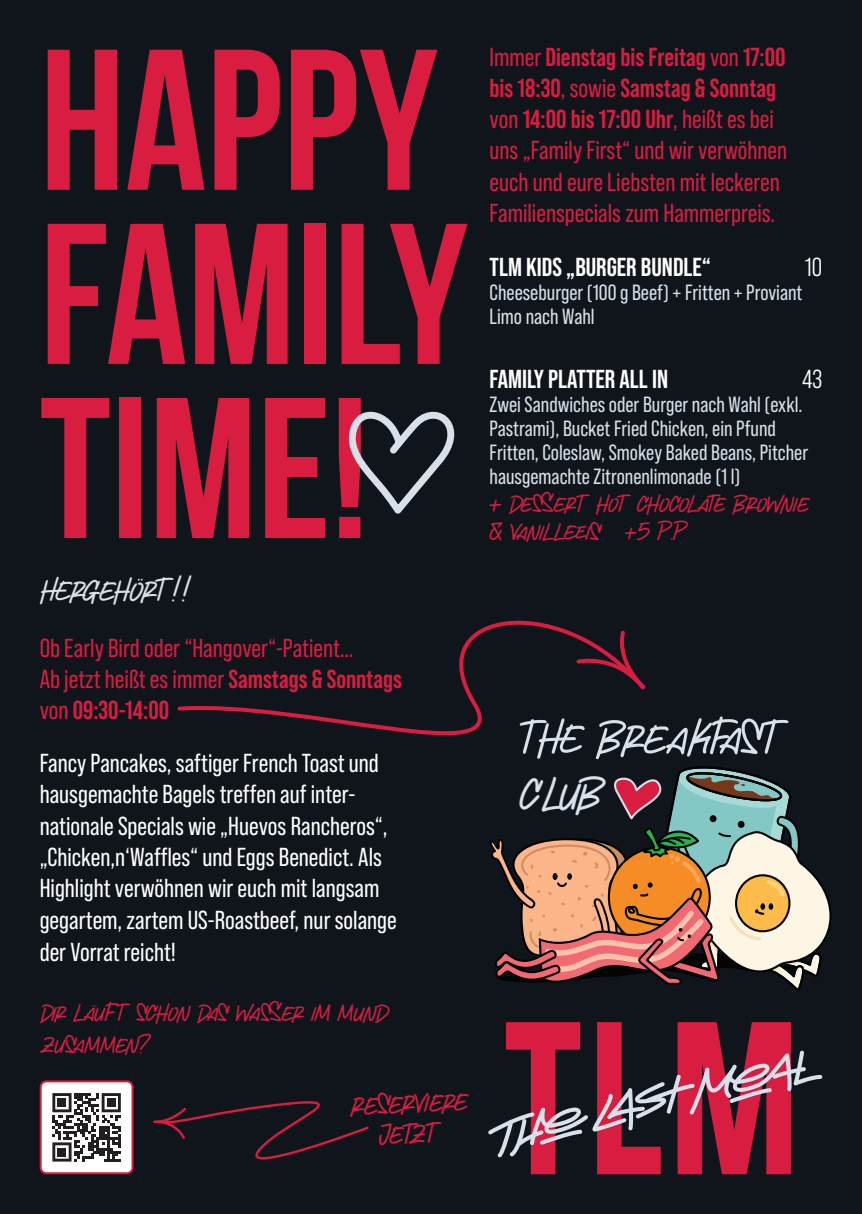
<style>
.page{position:relative;width:862px;height:1214px;background:#fff}
.page>*{position:absolute;margin:0;border:0;box-sizing:border-box;transform-origin:0 0}
.t1{font:700 200px/174px "Bebas Neue";color:#d81d41}
.t2{font:46.8px "The Sidestream";color:#dae0ea}
.t3{font:32px "The Sidestream";letter-spacing:-.01em;color:#dae0ea}
.t4{font:28.2px/30.8px "The Sidestream";color:#d81d41;text-align:center}
.t5{font:26px/31.2px "Bebas Neue Pro";color:#d81d41}
.t6{font:26px/31.4px "Bebas Neue Pro";color:#fff}
.t7{font:700 26px "Bebas Neue Pro";color:#fff}
.t8{font:26px "Bebas Neue Pro Middle";color:#fff}
.t9{font:24px/28px "The Sidestream";letter-spacing:-.025em;color:#d81d41}
.t10{font:22px/24px "Bebas Neue Pro";color:#dae0ea}
.s1{font-weight:700}
</style>
<div class="page">
<div style="left:0;top:0;width:862px;height:1213px;background:#0f151b"></div>
<svg style="left:349px;top:411px;width:106px;height:99px"></svg>
<div style="left:41px;top:1081px;width:91px;height:92px;background:#fff;border-radius:6px"></div>
<svg style="left:52px;top:1093px;width:69px;height:69px"></svg>
<div style="left:58px;top:1098px;width:8px;height:8px;background:#231f20"></div>
<div style="left:107px;top:1098px;width:8px;height:8px;background:#231f20"></div>
<div style="left:58px;top:1147px;width:8px;height:8px;background:#231f20"></div>
<div style="left:40px;top:1080px;width:93px;height:94px;border:2px solid #d81d41;border-radius:6px"></div>
<svg style="left:632px;top:669px;width:14px;height:21px"></svg>
<svg style="left:177px;top:620px;width:455px;height:140px"></svg>
<svg style="left:153px;top:1101px;width:216px;height:59px"></svg>
<svg style="left:488px;top:1022px;width:334px;height:152px"></svg>
<svg style="left:519px;top:718px;width:66px;height:40px"></svg>
<svg style="left:596px;top:716px;width:192px;height:43px"></svg>
<svg style="left:490px;top:766px;width:342px;height:225px"></svg>
<h1 class="t1" style="left:40px;top:31px;width:430px">HAPPY<br>FAMILY<br>TIME!</h1>
<p class="t3" style="left:40px;top:571px;width:154px">HERGEHÖRT!!</p>
<p class="t5" style="left:40px;top:631px;width:364px">Ob Early Bird oder “Hangover“-Patient…<br>Ab jetzt heißt es immer <span class="s1">Samstags &amp; Sonntags </span>von <span class="s1">09:30-14:00</span></p>
<p class="t6" style="left:40px;top:747px;width:359px">Fancy Pancakes, saftiger French Toast und hausgemachte Bagels treffen auf inter&shy;nationale Specials wie „Huevos Rancheros“, „Chicken‚n‘Waffles“ und Eggs Benedict. Als Highlight verwöhnen wir euch mit langsam gegartem, zartem US-Roastbeef, nur solange der Vorrat reicht!</p>
<p class="t9" style="left:40px;top:997px;width:349px;line-height:32px">DIR LÄUFT SCHON DAS WASS ER IM MUND<br>ZUSAMMEN?</p>
<p class="t4" style="left:349px;top:1089px;width:119px;rotate:-2deg">RESERVIERE<br>JETZT</p>
<p class="t5" style="left:489px;top:41px;width:299px">Immer <span class="s1">Dienstag bis Freitag</span> von <span class="s1">17:00 bis 18:30</span>, sowie <span class="s1">Samstag &amp; Sonntag </span>von <span class="s1">14:00 bis 17:00 Uhr</span>, heißt es bei uns „Family First“ und wir verwöhnen euch und eure Liebsten mit leckeren Familienspecials zum Hammerpreis.</p>
<p class="t7" style="left:489px;top:252px;width:223px">TLM KIDS „BURGER BUNDLE“</p>
<p class="t8" style="left:805px;top:252px;width:19px">10</p>
<p class="t10" style="left:489px;top:280px;width:314px">Cheeseburger (100 g Beef) + Fritten + Proviant<br>Limo nach Wahl</p>
<p class="t7" style="left:489px;top:364px;width:180px">FAMILY PLATTER ALL IN</p>
<p class="t8" style="left:802px;top:364px;width:22px">43</p>
<p class="t10" style="left:489px;top:392px;width:320px">Zwei Sandwiches oder Burger nach Wahl (exkl.<br>Pastrami), Bucket Fried Chicken, ein Pfund Fritten, Coleslaw, Smokey Baked Beans, Pitcher hausgemachte Zitronenlimonade (1 l)</p>
<p class="t9" style="left:489px;top:490px;width:321px">+ DESS ERT HOT CHOCOLATE BROWNIE &amp; VANILLEEIS +5 P.P</p>
<h2 class="t2" style="left:519px;top:765px;width:87px">CLUB</h2>
</div>
